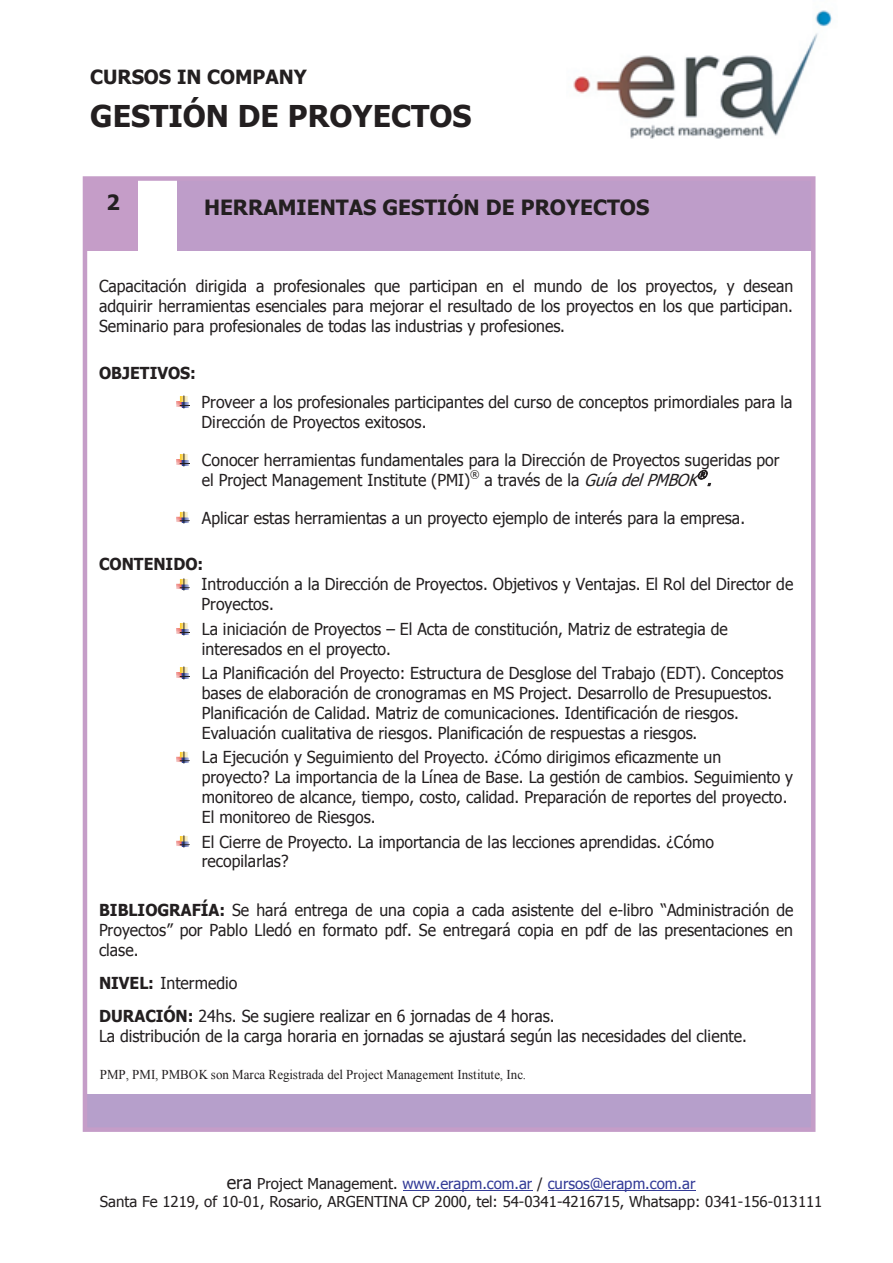
<style>
.page{position:relative;width:893px;height:1263px;background:#fff}
.page>*{position:absolute;margin:0;border:0;box-sizing:border-box;transform-origin:0 0}
.t1{font:700 30px "Tahoma";color:#231f20}
.t2{font:700 21px "Tahoma";color:#231f20}
.t3{font:700 19.5px "Tahoma";color:#231f20}
.t4{font:16.5px/20px "Tahoma";color:#231f20;scale:.96 1}
.t5{font:italic 16.5px "Tahoma";color:#231f20;scale:.96 1}
.t6{font:700 16.5px "Tahoma";letter-spacing:.005em;color:#231f20;scale:.96 1}
.t7{font:15px/18.6px "Tahoma";letter-spacing:-.005em;color:#231f20;text-align:center}
.t8{font:13.5px "Times New Roman";color:#231f20;scale:.96 1}
.t9{font:10.5px "Tahoma";color:#231f20;scale:.96 1}
.t10{font:italic 10.5px "Tahoma";color:#231f20;scale:.96 1}
.s1{font-style:normal}
.s2{font-weight:700}
.s3{font-size:18px}
.s4{color:#333b97}
</style>
<div class="page">
<img style="left:573px;top:10px;width:259px;height:129px">
<hr style="left:403px;top:1190px;width:129px;height:1px;background:#333b97">
<hr style="left:548px;top:1190px;width:148px;height:1px;background:#333b97">
<div style="left:85px;top:179px;width:53px;height:72px;background:#c59dc8"></div>
<div style="left:177px;top:179px;width:636px;height:72px;background:#be9dc9"></div>
<div style="left:85px;top:1094px;width:728px;height:36px;background:#b69fcb"></div>
<div style="left:83px;top:176px;width:732px;height:956px;border:4px solid #c59dc8"></div>
<svg style="left:176px;top:395px;width:13px;height:13px"></svg>
<img style="left:176px;top:453px;width:13px;height:13px">
<svg style="left:697px;top:470px;width:14px;height:16px"></svg>
<img style="left:176px;top:511px;width:13px;height:13px">
<img style="left:176px;top:578px;width:13px;height:13px">
<svg style="left:176px;top:622px;width:13px;height:13px"></svg>
<svg style="left:176px;top:666px;width:13px;height:13px"></svg>
<img style="left:176px;top:751px;width:13px;height:13px">
<img style="left:176px;top:835px;width:13px;height:13px">
<p class="t3" style="left:90px;top:63px;width:218px">CURSOS IN COMPANY</p>
<h1 class="t1" style="left:90px;top:95px;width:383px">GESTIÓN DE PROYECTOS</h1>
<p class="t2" style="left:106px;top:188px;width:15px">2</p>
<p class="t2" style="left:204px;top:193px;width:447px">HERRAMIENTAS GESTIÓN DE PROYECTOS</p>
<p class="t4" style="left:99px;top:275px;width:725px;text-align:justify">Capacitación dirigida a profesionales que participan en el mundo de los proyectos, y desean adquirir herramientas esenciales para mejorar el resultado de los proyectos en los que participan.<br>Seminario para profesionales de todas las industrias y profesiones.</p>
<p class="t6" style="left:99px;top:361px;width:103px">OBJETIVOS:</p>
<p class="t4" style="left:202px;top:391px;width:617px">Proveer a los profesionales participantes del curso de conceptos primordiales para la<br>Dirección de Proyectos exitosos.</p>
<p class="t4" style="left:202px;top:449px;width:603px">Conocer herramientas fundamentales para la Dirección de Proyectos sugeridas por el Project Management Institute (PMI)</p>
<p class="t10" style="left:697px;top:467px;width:16px">®</p>
<p class="t4" style="left:202px;top:507px;width:567px">Aplicar estas herramientas a un proyecto ejemplo de interés para la empresa.</p>
<p class="t9" style="left:470px;top:467px;width:11px">®</p>
<p class="t5" style="left:485px;top:469px;width:245px"><span class="s1">a través de la</span> GuíadelPMBOK .</p>
<p class="t6" style="left:99px;top:553px;width:110px">CONTENIDO:</p>
<p class="t4" style="left:202px;top:574px;width:618px">Introducción a la Dirección de Proyectos. Objetivos y Ventajas. El Rol del Director de<br>Proyectos.</p>
<p class="t4" style="left:202px;top:618px;width:549px">La iniciación de Proyectos – El Acta de constitución, Matriz de estrategia de interesados en el proyecto.</p>
<p class="t4" style="left:202px;top:662px;width:607px">La Planificación del Proyecto: Estructura de Desglose del Trabajo (EDT). Conceptos bases de elaboración de cronogramas en MS Project. Desarrollo de Presupuestos.<br>Planificación de Calidad. Matriz de comunicaciones. Identificación de riesgos.<br>Evaluación cualitativa de riesgos. Planificación de respuestas a riesgos.</p>
<p class="t4" style="left:202px;top:746px;width:617px">La Ejecución y Seguimiento del Proyecto. ¿Cómo dirigimos eficazmente un proyecto? La importancia de la Línea de Base. La gestión de cambios. Seguimiento y monitoreo de alcance, tiempo, costo, calidad. Preparación de reportes del proyecto.<br>El monitoreo de Riesgos.</p>
<p class="t4" style="left:202px;top:831px;width:535px">El Cierre de Proyecto. La importancia de las lecciones aprendidas. ¿Cómo recopilarlas?</p>
<p class="t4" style="left:99px;top:899px;width:725px;text-align:justify"><span class="s2">BIBLIOGRAFÍA:</span> Se hará entrega de una copia a cada asistente del e-libro “Administración de Proyectos” por Pablo Lledó en formato pdf. Se entregará copia en pdf de las presentaciones en clase.</p>
<p class="t4" style="left:99px;top:967px;width:476px;line-height:32.1px"><span class="s2">NIVEL:</span> Intermedio<br><span class="s2">DURACIÓN:</span> 24hs. Se sugiere realizar en 6 jornadas de 4 horas.</p>
<p class="t4" style="left:99px;top:1025px;width:676px">La distribución de la carga horaria en jornadas se ajustará según las necesidades del cliente.</p>
<p class="t8" style="left:100px;top:1065px;width:446px">PMP, PMI, PMBOK son Marca Registrada del Project Management Institute, Inc.</p>
<p class="t7" style="left:100px;top:1173px;width:724px"><span class="s3">era</span> Project Management. <span class="s4">www.erapm.com.ar</span> / <span class="s4">cursos@erapm.com.ar<br></span>Santa Fe 1219, of 10-01, Rosario, ARGENTINA CP 2000, tel: 54-0341-4216715, Whatsapp: 0341-156-013111</p>
</div>
